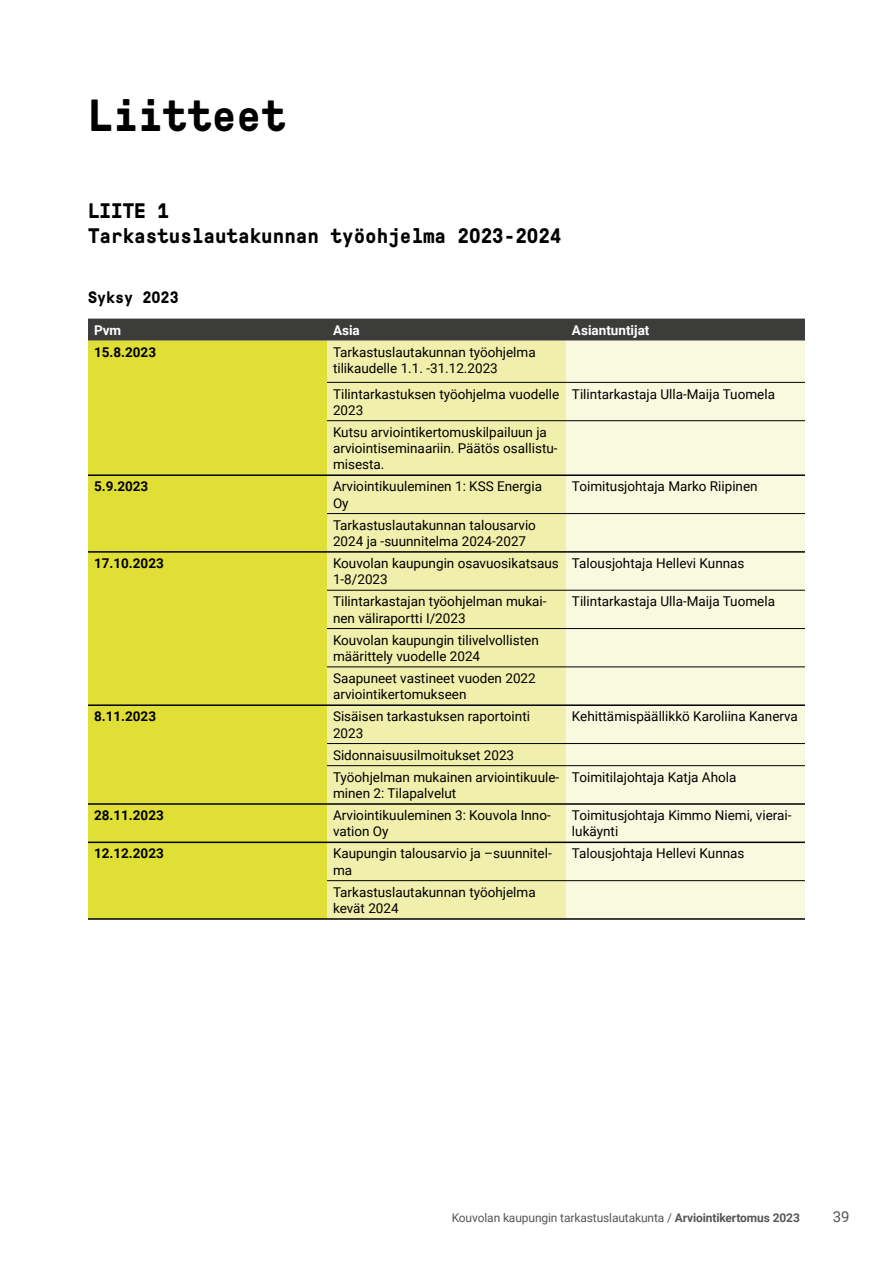
<style>
.page{position:relative;width:893px;height:1263px;background:#fff}
.page>*{position:absolute;margin:0;border:0;box-sizing:border-box;transform-origin:0 0}
.H2_Pääotsikko{font:700 45px "GT Pressura Mono LC";color:#000}
.H3_Väliotsikko{font:700 21px "GT Pressura Mono LC";color:#000}
.H4_Pikkuotsikko{font:700 16.5px "GT Pressura Mono LC";color:#000}
.t1{font:15px "Roboto";color:#575756}
.Taulukon_tekstit{font:13.5px/16.2px "Roboto";color:#000}
.Taulukon_tekstit-2{font:700 13.5px "Roboto";color:#000}
.Taulukon_tekstit-3{font:700 13.5px "Roboto";color:#fff}
.t2{font:12px "Roboto";letter-spacing:-.01em;color:#575756}
.s1{font-weight:700}
</style>
<div class="page">
<div style="left:88px;top:319px;width:717px;height:22px;background:#3c3c3b"></div>
<div style="left:88px;top:341px;width:239px;height:577px;background:#e0df36"></div>
<div style="left:327px;top:341px;width:239px;height:577px;background:#f0efab"></div>
<div style="left:566px;top:341px;width:239px;height:577px;background:#f9f9e0"></div>
<hr style="left:327px;top:382px;width:239px;height:1px;background:#000">
<hr style="left:566px;top:382px;width:239px;height:1px;background:#000">
<hr style="left:327px;top:420px;width:239px;height:1px;background:#000">
<hr style="left:566px;top:420px;width:239px;height:1px;background:#000">
<hr style="left:327px;top:513px;width:239px;height:1px;background:#000">
<hr style="left:566px;top:513px;width:239px;height:1px;background:#000">
<hr style="left:327px;top:590px;width:239px;height:1px;background:#000">
<hr style="left:566px;top:590px;width:239px;height:1px;background:#000">
<hr style="left:327px;top:628px;width:239px;height:1px;background:#000">
<hr style="left:566px;top:628px;width:239px;height:1px;background:#000">
<hr style="left:327px;top:667px;width:239px;height:1px;background:#000">
<hr style="left:566px;top:667px;width:239px;height:1px;background:#000">
<hr style="left:327px;top:474px;width:239px;height:2px;background:#000">
<hr style="left:566px;top:474px;width:239px;height:2px;background:#000">
<hr style="left:88px;top:474px;width:239px;height:2px;background:#000">
<hr style="left:88px;top:551px;width:239px;height:2px;background:#000">
<hr style="left:327px;top:551px;width:239px;height:2px;background:#000">
<hr style="left:566px;top:551px;width:239px;height:2px;background:#000">
<hr style="left:88px;top:704px;width:239px;height:2px;background:#000">
<hr style="left:327px;top:704px;width:239px;height:2px;background:#000">
<hr style="left:566px;top:704px;width:239px;height:2px;background:#000">
<hr style="left:88px;top:803px;width:239px;height:2px;background:#000">
<hr style="left:327px;top:743px;width:239px;height:1px;background:#000">
<hr style="left:566px;top:743px;width:239px;height:1px;background:#000">
<hr style="left:327px;top:765px;width:239px;height:1px;background:#000">
<hr style="left:566px;top:765px;width:239px;height:1px;background:#000">
<hr style="left:327px;top:803px;width:239px;height:2px;background:#000">
<hr style="left:566px;top:803px;width:239px;height:2px;background:#000">
<hr style="left:88px;top:841px;width:239px;height:2px;background:#000">
<hr style="left:327px;top:841px;width:239px;height:2px;background:#000">
<hr style="left:566px;top:841px;width:239px;height:2px;background:#000">
<hr style="left:327px;top:880px;width:239px;height:1px;background:#000">
<hr style="left:566px;top:880px;width:239px;height:1px;background:#000">
<hr style="left:327px;top:918px;width:239px;height:2px;background:#000">
<hr style="left:566px;top:918px;width:239px;height:2px;background:#000">
<hr style="left:88px;top:918px;width:239px;height:2px;background:#000">
<h2 class="H2_Pääotsikko" style="left:88px;top:92px;width:199px">Liitteet</h2>
<h3 class="H3_Väliotsikko" style="left:88px;top:200px;width:82px">LIITE 1</h3>
<h3 class="H3_Väliotsikko" style="left:88px;top:225px;width:475px">Tarkastuslautakunnan työohjelma 2023-2024</h3>
<h4 class="H4_Pikkuotsikko" style="left:88px;top:289px;width:92px">Syksy 2023</h4>
<p class="Taulukon_tekstit-3" style="left:94px;top:320px;width:29px">Pvm</p>
<p class="Taulukon_tekstit-3" style="left:333px;top:320px;width:28px">Asia</p>
<p class="Taulukon_tekstit-3" style="left:572px;top:320px;width:79px">Asiantuntijat</p>
<p class="Taulukon_tekstit-2" style="left:94px;top:343px;width:64px">15.8.2023</p>
<p class="Taulukon_tekstit" style="left:333px;top:343px;width:204px">Tarkastuslautakunnan työohjelma tilikaudelle 1.1. -31.12.2023</p>
<p class="Taulukon_tekstit" style="left:333px;top:385px;width:228px">Tilintarkastuksen työohjelma vuodelle<br>2023</p>
<p class="Taulukon_tekstit" style="left:572px;top:385px;width:205px">Tilintarkastaja Ulla-Maija Tuomela</p>
<p class="Taulukon_tekstit" style="left:333px;top:423px;width:226px">Kutsu arviointikertomuskilpailuun ja arviointiseminaariin. Päätös osallistu&shy;misesta.</p>
<p class="Taulukon_tekstit-2" style="left:94px;top:477px;width:56px">5.9.2023</p>
<p class="Taulukon_tekstit" style="left:333px;top:478px;width:211px">Arviointikuuleminen 1: KSS Energia<br>Oy</p>
<p class="Taulukon_tekstit" style="left:572px;top:478px;width:187px">Toimitusjohtaja Marko Riipinen</p>
<p class="Taulukon_tekstit" style="left:333px;top:516px;width:204px">Tarkastuslautakunnan talousarvio<br>2024 ja -suunnitelma 2024-2027</p>
<p class="Taulukon_tekstit-2" style="left:94px;top:554px;width:71px">17.10.2023</p>
<p class="Taulukon_tekstit" style="left:333px;top:555px;width:227px">Kouvolan kaupungin osavuosikatsaus<br>1-8/2023</p>
<p class="Taulukon_tekstit" style="left:572px;top:555px;width:174px">Talousjohtaja Hellevi Kunnas</p>
<p class="Taulukon_tekstit" style="left:333px;top:593px;width:215px">Tilintarkastajan työohjelman mukai&shy;nen väliraportti I/2023</p>
<p class="Taulukon_tekstit" style="left:572px;top:593px;width:205px">Tilintarkastaja Ulla-Maija Tuomela</p>
<p class="Taulukon_tekstit" style="left:333px;top:631px;width:207px">Kouvolan kaupungin tilivelvollisten määrittely vuodelle 2024</p>
<p class="Taulukon_tekstit" style="left:333px;top:670px;width:204px">Saapuneet vastineet vuoden 2022 arviointikertomukseen</p>
<p class="Taulukon_tekstit-2" style="left:94px;top:707px;width:64px">8.11.2023</p>
<p class="Taulukon_tekstit" style="left:333px;top:708px;width:199px">Sisäisen tarkastuksen raportointi<br>2023</p>
<p class="Taulukon_tekstit" style="left:572px;top:708px;width:227px">Kehittämispäällikkö Karoliina Kanerva</p>
<p class="Taulukon_tekstit" style="left:333px;top:746px;width:183px">Sidonnaisuusilmoitukset 2023</p>
<p class="Taulukon_tekstit" style="left:333px;top:768px;width:228px">Työohjelman mukainen arviointikuule&shy;minen 2: Tilapalvelut</p>
<p class="Taulukon_tekstit" style="left:572px;top:768px;width:166px">Toimitilajohtaja Katja Ahola</p>
<p class="Taulukon_tekstit-2" style="left:94px;top:806px;width:71px">28.11.2023</p>
<p class="Taulukon_tekstit" style="left:333px;top:807px;width:219px">Arviointikuuleminen 3: Kouvola Inno&shy;vation Oy</p>
<p class="Taulukon_tekstit" style="left:572px;top:807px;width:221px">Toimitusjohtaja Kimmo Niemi, vierai&shy;lukäynti</p>
<p class="Taulukon_tekstit-2" style="left:94px;top:844px;width:71px">12.12.2023</p>
<p class="Taulukon_tekstit" style="left:333px;top:845px;width:220px">Kaupungin talousarvio ja –suunnitel&shy;ma</p>
<p class="Taulukon_tekstit" style="left:572px;top:845px;width:174px">Talousjohtaja Hellevi Kunnas</p>
<p class="Taulukon_tekstit" style="left:333px;top:883px;width:204px">Tarkastuslautakunnan työohjelma kevät 2024</p>
<p class="t2" style="left:452px;top:1209px;width:350px">Kouvolan kaupungin tarkastuslautakunta / <span class="s1">Arviointikertomus 2023</span></p>
<p class="t1" style="left:833px;top:1206px;width:18px">39</p>
</div>
